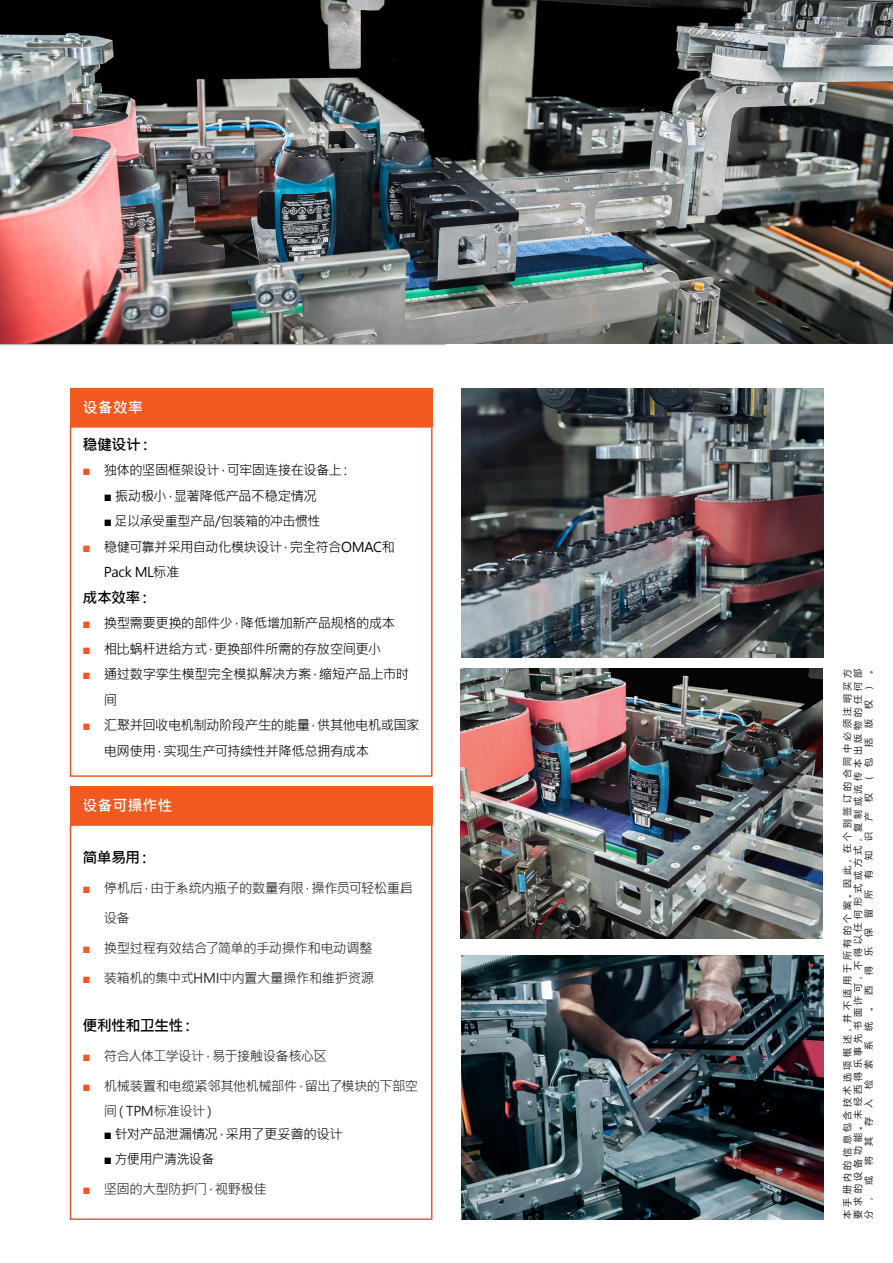
<style>
.page{position:relative;width:893px;height:1263px;background:#fff}
.page>*{position:absolute;margin:0;border:0;box-sizing:border-box;transform-origin:0 0}
.t1{font:700 15px "Microsoft Jheng Hei";letter-spacing:-.045em;color:#000001}
.t2{font:700 15px "Microsoft Jheng Hei";color:#fff}
.t3{font:13.5px/25.5px "Microsoft Jheng Hei";letter-spacing:-.04em;color:#000001}
.t4{font:13.5px/25.5px "Microsoft Jheng Hei";letter-spacing:-.04em;color:#231f20}
.t5{font:13.5px "Microsoft Jheng Hei";letter-spacing:-.06em;color:#231f20}
.t6{font:9px/10.8px "Microsoft Ya Hei";letter-spacing:.41em;color:#231f20}
.t7{font:9px "Microsoft Ya Hei";letter-spacing:1.145em;color:#231f20}
.s1{color:#f15921}
</style>
<div class="page">
<hr style="left:0;top:344px;width:446px;height:1px;background:#bcbdc0">
<img style="left:0;top:0;width:893px;height:344px">
<img style="left:461px;top:388px;width:362px;height:270px">
<img style="left:461px;top:669px;width:362px;height:269px">
<img style="left:461px;top:955px;width:362px;height:265px">
<div style="left:70px;top:426px;width:363px;height:351px;border:2px solid #f15921"></div>
<div style="left:70px;top:824px;width:362px;height:396px;border:2px solid #f15921"></div>
<div style="left:70px;top:388px;width:363px;height:39px;background:#f15921"></div>
<div style="left:70px;top:786px;width:362px;height:39px;background:#f15921"></div>
<p class="t2" style="left:83px;top:398px;width:61px">设备效率</p>
<p class="t1" style="left:83px;top:435px;width:72px">稳健设计：</p>
<p class="t3" style="left:83px;top:457px;width:271px"><span class="s1">■</span> 独体的坚固框架设计，可牢固连接在设备上：</p>
<p class="t3" style="left:104px;top:483px;width:215px">■ 振动极小，显著降低产品不稳定情况</p>
<p class="t3" style="left:104px;top:508px;width:218px">■ 足以承受重型产品/包装箱的冲击惯性</p>
<p class="t3" style="left:104px;top:534px;width:293px;text-indent:-21px"><span class="s1">■</span> 稳健可靠并采用自动化模块设计，完全符合OMAC和<br>Pack ML标准</p>
<p class="t1" style="left:83px;top:588px;width:71px">成本效率：</p>
<p class="t3" style="left:83px;top:610px;width:314px"><span class="s1">■</span> 换型需要更换的部件少，降低增加新产品规格的成本</p>
<p class="t3" style="left:83px;top:636px;width:300px"><span class="s1">■</span> 相比蜗杆进给方式，更换部件所需的存放空间更小</p>
<p class="t3" style="left:104px;top:661px;width:307px;text-indent:-21px"><span class="s1">■</span> 通过数字孪生模型完全模拟解决方案，缩短产品上市时间</p>
<p class="t3" style="left:104px;top:712px;width:317px;text-indent:-21px"><span class="s1">■</span> 汇聚并回收电机制动阶段产生的能量，供其他电机或国家电网使用，实现生产可持续性并降低总拥有成本</p>
<p class="t2" style="left:83px;top:796px;width:91px">设备可操作性</p>
<p class="t1" style="left:83px;top:848px;width:71px">简单易用：</p>
<p class="t4" style="left:83px;top:875px;width:332px"><span class="s1">■</span> 停机后，由于系统内瓶子的数量有限，操作员可轻松重启</p>
<p class="t4" style="left:104px;top:905px;width:28px">设备</p>
<p class="t4" style="left:83px;top:935px;width:291px"><span class="s1">■</span> 换型过程有效结合了简单的手动操作和电动调整</p>
<p class="t4" style="left:83px;top:965px;width:293px"><span class="s1">■</span> 装箱机的集中式HMI中内置大量操作和维护资源</p>
<p class="t1" style="left:83px;top:1016px;width:114px">便利性和卫生性：</p>
<p class="t5" style="left:83px;top:1047px;width:246px"><span class="s1">■</span> 符合人体工学设计，易于接触设备核心区</p>
<p class="t4" style="left:104px;top:1073px;width:316px;text-indent:-21px"><span class="s1">■</span> 机械装置和电缆紧邻其他机械部件，留出了模块的下部空间（TPM标准设计）</p>
<p class="t3" style="left:104px;top:1121px;width:241px">■ 针对产品泄漏情况，采用了更妥善的设计</p>
<p class="t3" style="left:104px;top:1147px;width:112px">■ 方便用户清洗设备</p>
<p class="t4" style="left:83px;top:1177px;width:186px"><span class="s1">■</span> 坚固的大型防护门，视野极佳</p>
<p class="t6" style="left:841px;top:1219px;width:552px;rotate:-90deg">本手册内的信息包含技术选项概述，并不适用于所有的个案。因此，在个别签订的合同中必须注明买方要求的设备功能。未经西得乐事先书面许可，不得以任何形式或方式，复制或流传本出版物的任何部</p>
<p class="t7" style="left:863px;top:1219px;width:556px;rotate:-90deg">分，或将其存入检索系统。西得乐保留所有知识产权（包括版权）。</p>
</div>
